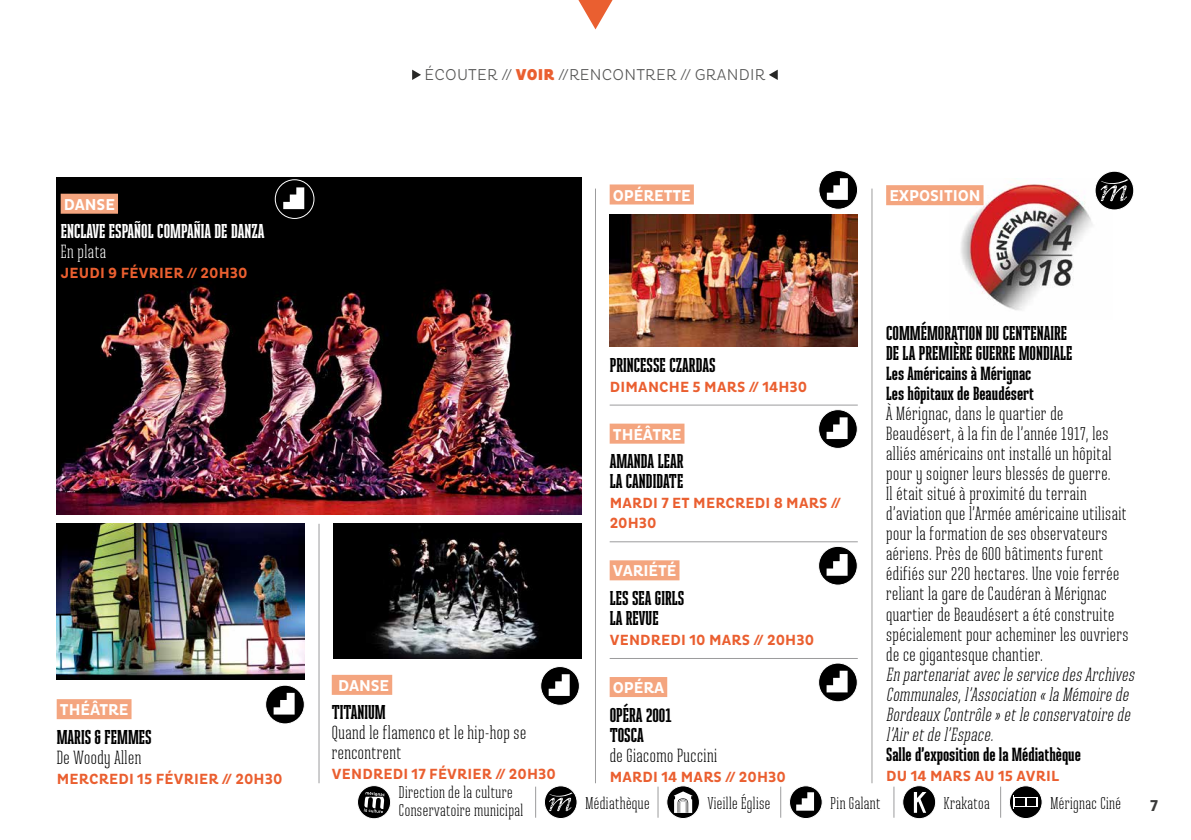
<style>
.page{position:relative;width:1191px;height:840px;background:#fff}
.page>*{position:absolute;margin:0;border:0;box-sizing:border-box;transform-origin:0 0}
.t1{font:700 20px/20px "Ristretto Slab Pro";color:#000}
.t2{font:700 20px "Ristretto Slab Pro";color:#fff}
.t3{font:300 19px/20px "Ristretto Slab Pro";letter-spacing:.025em;color:#000}
.t4{font:italic 300 19px/20px "Ristretto Slab Pro";color:#000}
.t5{font:700 19px/20px "Ristretto Slab Pro";color:#000}
.t6{font:300 19px "Ristretto Slab Pro";letter-spacing:.025em;color:#fff}
.t7{font:300 17px/18px "Ristretto Slab Pro";letter-spacing:.025em;color:#000}
.t8{font:700 16px "Pluto Cond";letter-spacing:-.005em;color:#fff}
.t9{font:300 16px "Pluto Cond";letter-spacing:.015em;color:#565655}
.t10{font:700 16px "Pluto Cond";color:#3a3a39}
.t11{font:700 15px/20px "Pluto Cond";letter-spacing:.015em;color:#ea5f30}
.s1{font-weight:900;color:#ea5f30}
</style>
<div class="page">
<hr style="left:318px;top:523px;width:1px;height:259px;background:#9c9c9d">
<hr style="left:595px;top:188px;width:1px;height:594px;background:#9c9c9d">
<hr style="left:871px;top:188px;width:1px;height:594px;background:#9c9c9d">
<svg style="left:578px;top:0;width:35px;height:29px"></svg>
<svg style="left:412px;top:70px;width:9px;height:10px"></svg>
<svg style="left:769px;top:70px;width:8px;height:10px"></svg>
<hr style="left:535px;top:786px;width:1px;height:31px;background:#9c9c9d">
<hr style="left:657px;top:786px;width:1px;height:31px;background:#9c9c9d">
<hr style="left:780px;top:786px;width:1px;height:31px;background:#9c9c9d">
<hr style="left:893px;top:786px;width:1px;height:31px;background:#9c9c9d">
<hr style="left:1000px;top:786px;width:1px;height:31px;background:#9c9c9d">
<svg style="left:544px;top:785px;width:33px;height:33px"></svg>
<div style="left:544px;top:784px;width:33px;height:34px;border:1px solid #fff;border-radius:50%"></div>
<svg style="left:549px;top:792px;width:23px;height:18px"></svg>
<svg style="left:1009px;top:785px;width:33px;height:33px"></svg>
<div style="left:1009px;top:784px;width:33px;height:34px;border:1px solid #fff;border-radius:50%"></div>
<hr style="left:1013px;top:794px;width:25px;height:3px;background:#fff">
<svg style="left:1013px;top:795px;width:25px;height:13px"></svg>
<svg style="left:902px;top:785px;width:33px;height:33px"></svg>
<div style="left:902px;top:784px;width:34px;height:34px;border:1px solid #fff;border-radius:50%"></div>
<svg style="left:914px;top:791px;width:12px;height:21px"></svg>
<svg style="left:789px;top:785px;width:33px;height:33px"></svg>
<div style="left:789px;top:784px;width:33px;height:34px;border:1px solid #fff;border-radius:50%"></div>
<svg style="left:796px;top:791px;width:18px;height:19px"></svg>
<svg style="left:667px;top:785px;width:32px;height:33px"></svg>
<div style="left:666px;top:784px;width:34px;height:34px;border:1px solid #fff;border-radius:50%"></div>
<svg style="left:674px;top:791px;width:18px;height:21px"></svg>
<svg style="left:357px;top:785px;width:33px;height:33px"></svg>
<div style="left:357px;top:784px;width:34px;height:34px;border:1px solid #fff;border-radius:50%"></div>
<svg style="left:364px;top:791px;width:21px;height:20px"></svg>
<img style="left:949px;top:178px;width:161px;height:132px">
<div style="left:57px;top:698px;width:74px;height:20px;background:#f4a57f"></div>
<div style="left:266px;top:684px;width:38px;height:39px;background:#000;border-radius:50%"></div>
<div style="left:265px;top:684px;width:40px;height:40px;border:1px solid #fff;border-radius:50%"></div>
<svg style="left:274px;top:692px;width:21px;height:22px"></svg>
<img style="left:57px;top:178px;width:524px;height:336px">
<img style="left:57px;top:523px;width:248px;height:156px">
<img style="left:610px;top:215px;width:247px;height:131px">
<div style="left:609px;top:184px;width:85px;height:20px;background:#f4a57f"></div>
<div style="left:819px;top:170px;width:38px;height:39px;background:#000;border-radius:50%"></div>
<div style="left:818px;top:170px;width:40px;height:40px;border:1px solid #fff;border-radius:50%"></div>
<svg style="left:827px;top:178px;width:21px;height:22px"></svg>
<img style="left:333px;top:523px;width:248px;height:135px">
<div style="left:886px;top:185px;width:97px;height:20px;background:#f4a57f"></div>
<div style="left:1095px;top:171px;width:38px;height:39px;background:#000;border-radius:50%"></div>
<div style="left:1094px;top:171px;width:40px;height:39px;border:1px solid #fff;border-radius:50%"></div>
<svg style="left:1100px;top:179px;width:28px;height:22px"></svg>
<div style="left:61px;top:193px;width:57px;height:20px;background:#f4a57f"></div>
<svg style="left:275px;top:180px;width:39px;height:38px"></svg>
<div style="left:275px;top:179px;width:39px;height:40px;border:1px solid #fff;border-radius:50%"></div>
<svg style="left:283px;top:187px;width:21px;height:22px"></svg>
<div style="left:332px;top:674px;width:60px;height:20px;background:#f4a57f"></div>
<svg style="left:541px;top:666px;width:38px;height:38px"></svg>
<div style="left:540px;top:665px;width:40px;height:40px;border:1px solid #fff;border-radius:50%"></div>
<svg style="left:548px;top:673px;width:21px;height:22px"></svg>
<hr style="left:609px;top:404px;width:248px;height:1px;background:#9c9c9d">
<div style="left:609px;top:423px;width:75px;height:20px;background:#f4a57f"></div>
<hr style="left:609px;top:541px;width:248px;height:1px;background:#9c9c9d">
<div style="left:609px;top:560px;width:70px;height:20px;background:#f4a57f"></div>
<hr style="left:609px;top:657px;width:248px;height:1px;background:#9c9c9d">
<div style="left:609px;top:676px;width:58px;height:20px;background:#f4a57f"></div>
<svg style="left:818px;top:409px;width:39px;height:39px"></svg>
<div style="left:818px;top:409px;width:39px;height:39px;border:1px solid #fff;border-radius:50%"></div>
<svg style="left:826px;top:417px;width:21px;height:22px"></svg>
<svg style="left:818px;top:546px;width:39px;height:38px"></svg>
<div style="left:818px;top:545px;width:39px;height:40px;border:1px solid #fff;border-radius:50%"></div>
<svg style="left:826px;top:553px;width:21px;height:22px"></svg>
<svg style="left:818px;top:662px;width:39px;height:39px"></svg>
<div style="left:818px;top:662px;width:39px;height:40px;border:1px solid #fff;border-radius:50%"></div>
<svg style="left:826px;top:670px;width:21px;height:22px"></svg>
<p class="t8" style="left:64px;top:195px;width:53px">DANSE</p>
<p class="t2" style="left:61px;top:219px;width:205px">ENCLAVE ESPAÑOL COMPAÑIA DE DANZA</p>
<p class="t6" style="left:61px;top:241px;width:47px">En plata</p>
<p class="t11" style="left:61px;top:263px;width:188px">JEUDI 9 FÉVRIER // 20H30</p>
<p class="t8" style="left:60px;top:700px;width:70px">THÉÂTRE</p>
<p class="t1" style="left:57px;top:726px;width:96px">MARIS &amp; FEMMES</p>
<p class="t3" style="left:57px;top:746px;width:86px">De Woody Allen</p>
<p class="t11" style="left:57px;top:768px;width:227px">MERCREDI 15 FÉVRIER // 20H30</p>
<p class="t9" style="left:424px;top:65px;width:342px">ÉCOUTER // <span class="s1">VOIR</span> //RENCONTRER // GRANDIR</p>
<p class="t8" style="left:613px;top:186px;width:80px">OPÉRETTE</p>
<p class="t8" style="left:889px;top:186px;width:93px">EXPOSITION</p>
<p class="t8" style="left:338px;top:676px;width:53px">DANSE</p>
<p class="t1" style="left:332px;top:702px;width:55px">TITANIUM</p>
<p class="t3" style="left:332px;top:722px;width:196px">Quand le flamenco et le hip-hop se rencontrent</p>
<p class="t11" style="left:332px;top:764px;width:226px">VENDREDI 17 FÉVRIER // 20H30</p>
<p class="t7" style="left:399px;top:783px;width:126px">Direction de la culture<br>Conservatoire municipal</p>
<p class="t1" style="left:609px;top:354px;width:107px">PRINCESSE CZARDAS</p>
<p class="t11" style="left:610px;top:376px;width:199px">DIMANCHE 5 MARS // 14H30</p>
<p class="t8" style="left:613px;top:425px;width:70px">THÉÂTRE</p>
<p class="t1" style="left:609px;top:451px;width:75px">AMANDA LEAR<br>LA CANDIDATE</p>
<p class="t11" style="left:609px;top:493px;width:233px">MARDI 7 ET MERCREDI 8 MARS //<br>20H30</p>
<p class="t8" style="left:613px;top:561px;width:65px">VARIÉTÉ</p>
<p class="t1" style="left:609px;top:587px;width:76px">LES SEA GIRLS<br>LA REVUE</p>
<p class="t11" style="left:610px;top:630px;width:206px">VENDREDI 10 MARS // 20H30</p>
<p class="t8" style="left:613px;top:678px;width:53px">OPÉRA</p>
<p class="t1" style="left:609px;top:704px;width:64px">OPÉRA 2001<br>TOSCA</p>
<p class="t3" style="left:609px;top:744px;width:109px">de Giacomo Puccini</p>
<p class="t11" style="left:610px;top:766px;width:178px">MARDI 14 MARS // 20H30</p>
<p class="t1" style="left:886px;top:323px;width:188px">COMMÉMORATION DU CENTENAIRE<br>DE LA PREMIÈRE GUERRE MONDIALE</p>
<p class="t5" style="left:886px;top:363px;width:149px">Les Américains à Mérignac<br>Les hôpitaux de Beaudésert</p>
<p class="t3" style="left:886px;top:403px;width:244px">À Mérignac, dans le quartier de Beaudésert, à la fin de l’année 1917, les alliés américains ont installé un hôpital pour y soigner leurs blessés de guerre.<br>Il était situé à proximité du terrain d’aviation que l’Armée américaine utilisait pour la formation de ses observateurs aériens. Près de 600 bâtiments furent édifiés sur 220 hectares. Une voie ferrée reliant la gare de Caudéran à Mérignac quartier de Beaudésert a été construite spécialement pour acheminer les ouvriers de ce gigantesque chantier.</p>
<p class="t4" style="left:886px;top:663px;width:253px">En partenariatavec le service des Archives Communales,l’Association «la Mémoire de Bordeaux Contrôle »etle conservatoire de l’Airetde l’Espace.</p>
<p class="t5" style="left:886px;top:743px;width:196px">Salle d’exposition de la Médiathèque</p>
<p class="t11" style="left:886px;top:765px;width:174px">DU 14 MARS AU 15 AVRIL</p>
<p class="t7" style="left:585px;top:793px;width:66px">Médiathèque</p>
<p class="t7" style="left:707px;top:793px;width:64px">Vieille Église</p>
<p class="t7" style="left:830px;top:793px;width:51px">Pin Galant</p>
<p class="t7" style="left:944px;top:793px;width:47px">Krakatoa</p>
<p class="t7" style="left:1050px;top:793px;width:72px">Mérignac Ciné</p>
<p class="t10" style="left:1150px;top:795px;width:9px">7</p>
</div>
